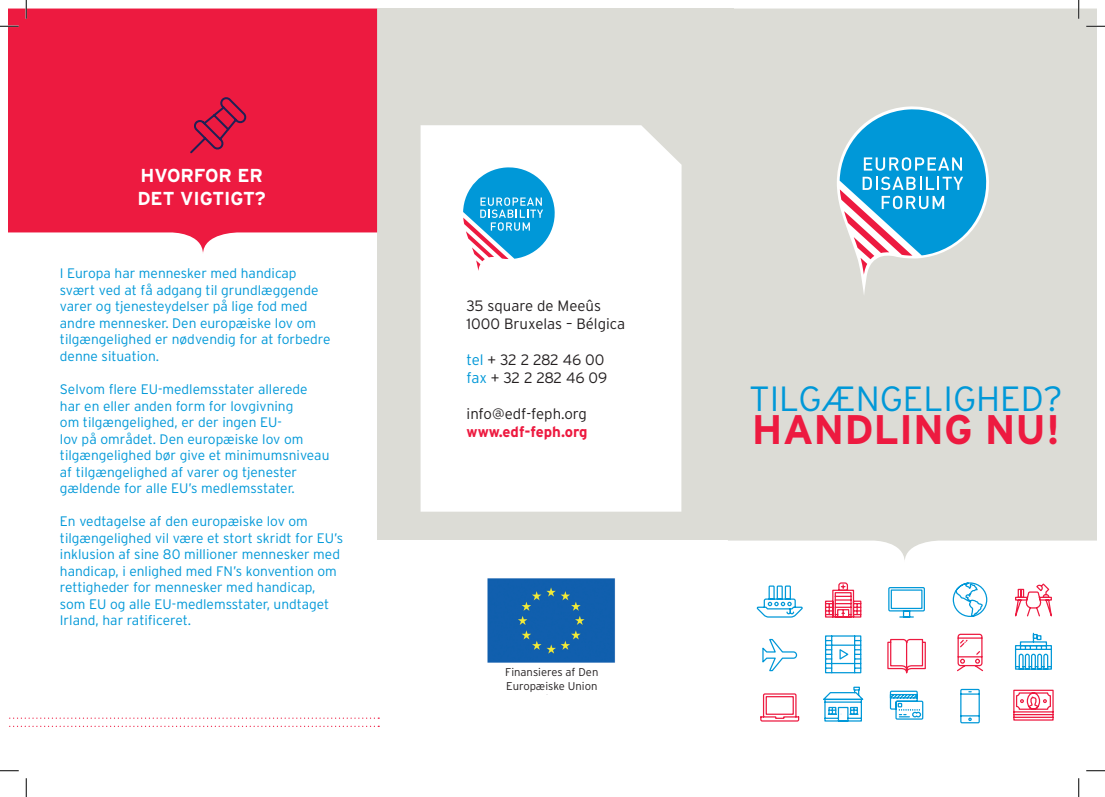
<style>
.page{position:relative;width:1105px;height:797px;background:#fff}
.page>*{position:absolute;margin:0;border:0;box-sizing:border-box;transform-origin:0 0}
.t1{font:700 41.25px "Interstate";color:#ed1a40}
.t2{font:300 35px "Interstate";color:#0098d8}
.t3{font:700 18.75px/22.5px "Interstate";color:#fff}
.t4{font:300 15px "Interstate";color:#231f20}
.t5{font:300 15px "Interstate";letter-spacing:-.02em;color:#231f20}
.t6{font:700 15px "Interstate";color:#ed1a40}
.t7{font:300 13.75px/16.5px "Interstate";color:#0098d8}
.t8{font:300 11.25px/13.5px "Interstate";color:#231f20}
.s1{color:#0098d8}
</style>
<div class="page">
<div style="left:728px;top:9px;width:368px;height:551px;background:#dcdcd6"></div>
<svg style="left:837px;top:106px;width:155px;height:190px;background:#7bbad7"></svg>
<svg style="left:762px;top:638px;width:36px;height:34px"></svg>
<svg style="left:760px;top:693px;width:40px;height:29px"></svg>
<svg style="left:756px;top:585px;width:47px;height:33px"></svg>
<svg style="left:1015px;top:632px;width:37px;height:38px"></svg>
<svg style="left:1013px;top:689px;width:41px;height:32px"></svg>
<svg style="left:1015px;top:583px;width:37px;height:34px"></svg>
<svg style="left:960px;top:688px;width:20px;height:36px"></svg>
<svg style="left:957px;top:633px;width:26px;height:39px"></svg>
<svg style="left:952px;top:582px;width:36px;height:35px"></svg>
<svg style="left:825px;top:582px;width:37px;height:36px"></svg>
<svg style="left:825px;top:635px;width:37px;height:39px"></svg>
<svg style="left:823px;top:686px;width:41px;height:36px"></svg>
<svg style="left:887px;top:638px;width:39px;height:36px"></svg>
<svg style="left:888px;top:587px;width:37px;height:31px"></svg>
<svg style="left:889px;top:690px;width:35px;height:30px"></svg>
<div style="left:377px;top:9px;width:356px;height:531px;background:#dcdcd6"></div>
<div style="left:421px;top:125px;width:260px;height:386px;background:#fff"></div>
<svg style="left:9px;top:9px;width:368px;height:244px;background:#ee2d50"></svg>
<svg style="left:188px;top:95px;width:61px;height:60px;background:#d21a42"></svg>
<svg style="left:9px;top:725px;width:370px;height:2px"></svg>
<svg style="left:9px;top:717px;width:370px;height:1px"></svg>
<svg style="left:0;top:25px;width:19px;height:2px"></svg>
<svg style="left:1086px;top:25px;width:19px;height:2px"></svg>
<svg style="left:0;top:770px;width:19px;height:1px"></svg>
<svg style="left:1086px;top:770px;width:19px;height:1px"></svg>
<svg style="left:25px;top:0;width:2px;height:19px"></svg>
<svg style="left:25px;top:778px;width:2px;height:19px"></svg>
<svg style="left:1078px;top:0;width:1px;height:19px"></svg>
<svg style="left:1078px;top:778px;width:1px;height:19px"></svg>
<svg style="left:463px;top:166px;width:93px;height:105px;background:#73bce1"></svg>
<img style="left:487px;top:578px;width:128px;height:117px">
<div style="left:485px;top:667px;width:133px;height:26px;background:#fff"></div>
<h2 class="t3" style="left:137px;top:164px;width:130px">HVORFOR ER<br>DET VIGTIGT?</h2>
<p class="t7" style="left:60px;top:265px;width:272px">I Europa har mennesker med handicap svært ved at få adgang til grundlæggende varer og tjenesteydelser på lige fod med andre mennesker. Den europæiske lov om tilgængelighed er nødvendig for at forbedre denne situation.</p>
<p class="t7" style="left:60px;top:381px;width:271px">Selvom flere EU-medlemsstater allerede har en eller anden form for lovgivning<br>om tilgængelighed, er der ingen EU-<br>lov på området. Den europæiske lov om tilgængelighed bør give et minimumsniveau af tilgængelighed af varer og tjenester gældende for alle EU’s medlemsstater.</p>
<p class="t7" style="left:60px;top:513px;width:285px">En vedtagelse af den europæiske lov om tilgængelighed vil være et stort skridt for EU’s inklusion af sine 80 millioner mennesker med handicap, i enlighed med FN’s konvention om rettigheder for mennesker med handicap, som EU og alle EU-medlemsstater, undtaget Irland, har ratificeret.</p>
<p class="t4" style="left:467px;top:297px;width:136px">35 square de Meeûs</p>
<p class="t4" style="left:467px;top:315px;width:160px">1000 Bruxelas – Bélgica</p>
<p class="t5" style="left:467px;top:351px;width:139px"><span class="s1">tel</span> + 32 2 282 46 00</p>
<p class="t5" style="left:467px;top:369px;width:142px"><span class="s1">fax</span> + 32 2 282 46 09</p>
<p class="t4" style="left:467px;top:405px;width:122px">info@edf-feph.org</p>
<p class="t6" style="left:467px;top:424px;width:123px">www.edf-feph.org</p>
<p class="t8" style="left:505px;top:665px;width:95px">Finansieres af Den<br>Europæiske Union</p>
<h1 class="t2" style="left:749px;top:378px;width:315px">TILGÆNGELIGHED?</h1>
<h1 class="t1" style="left:752px;top:407px;width:310px">HANDLING NU!</h1>
</div>
